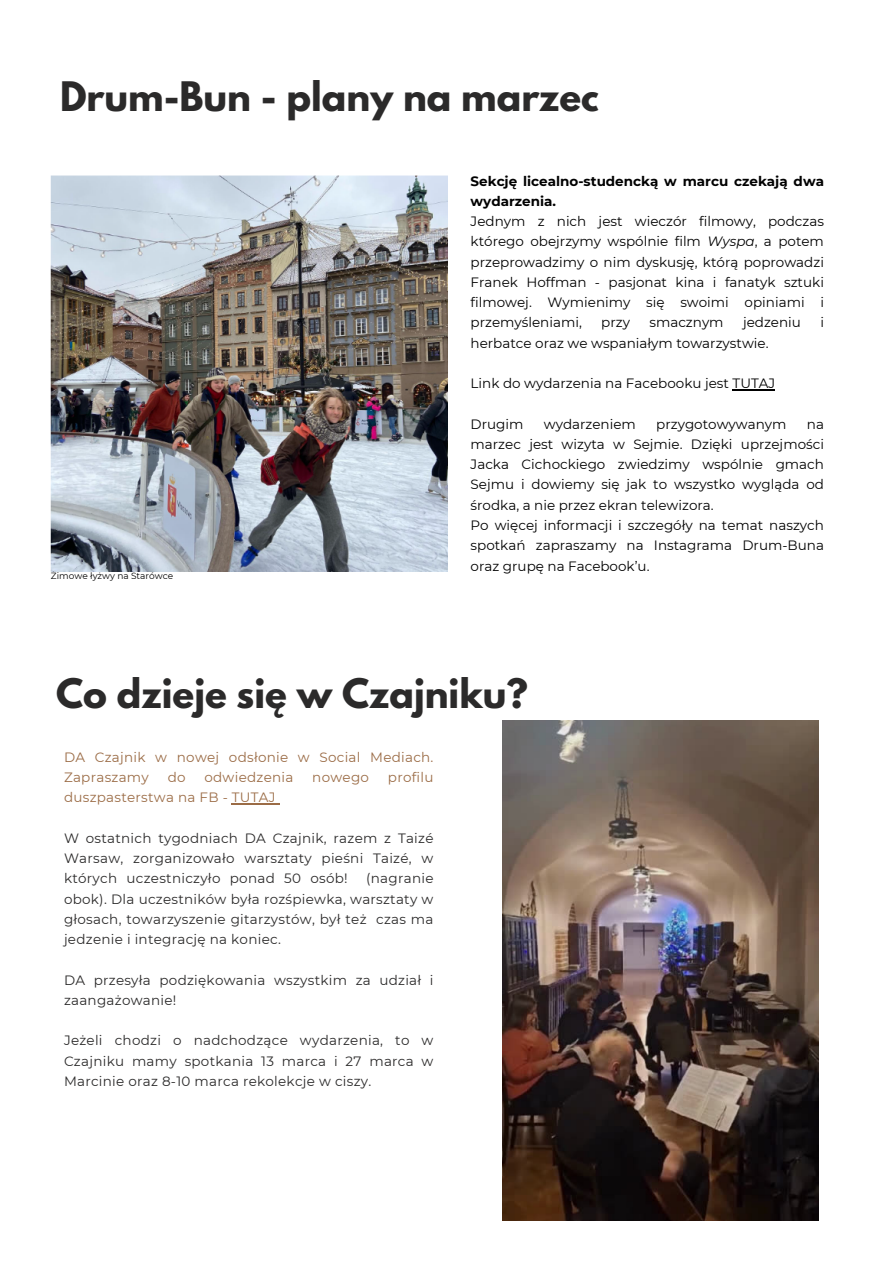
<style>
.page{position:relative;width:894px;height:1264px;background:#fff}
.page>*{position:absolute;margin:0;border:0;box-sizing:border-box;transform-origin:0 0}
.t1{font:700 36px "League Spartan";color:#2b2a2a}
.t2{font:13.5px/20.2px "Montserrat";color:#000;text-align:justify}
.t3{font:13.5px/20.2px "Montserrat";letter-spacing:.02em;color:#2b2a2a;text-align:justify}
.t4{font:13.5px/20.2px "Montserrat";letter-spacing:.02em;color:#9b6c46}
.t5{font:700 13.5px/20.2px "Montserrat";color:#000}
.t6{font:9px "Montserrat";color:#000}
.s1{font-style:italic}
</style>
<div class="page">
<img style="left:502px;top:720px;width:316px;height:500px">
<img style="left:51px;top:175px;width:396px;height:396px">
<hr style="left:732px;top:389px;width:43px;height:1px;background:#000">
<hr style="left:232px;top:803px;width:44px;height:1px;background:#9b6c46">
<h1 class="t1" style="left:60px;top:78px;width:540px">Drum-Bun - plany na marzec</h1>
<p class="t6" style="left:51px;top:570px;width:124px">Zimowe łyżwy na Starówce</p>
<p class="t5" style="left:470px;top:171px;width:355px">Sekcję licealno-studencką w marcu czekają dwa wydarzenia.</p>
<p class="t2" style="left:470px;top:211px;width:355px">Jednym z nich jest wieczór filmowy, podczas którego obejrzymy wspólnie film <span class="s1">Wyspa</span>, a potem przeprowadzimy o nim dyskusję, którą poprowadzi Franek Hoffman - pasjonat kina i fanatyk sztuki filmowej. Wymienimy się swoimi opiniami i przemyśleniami,</p>
<p class="t2" style="left:601px;top:312px;width:30px">przy</p>
<p class="t2" style="left:649px;top:312px;width:76px">smacznym</p>
<p class="t2" style="left:742px;top:312px;width:59px">jedzeniu</p>
<p class="t2" style="left:820px;top:312px;width:5px">i</p>
<p class="t2" style="left:470px;top:333px;width:299px">herbatce oraz we wspaniałym towarzystwie.</p>
<p class="t2" style="left:470px;top:373px;width:306px">Link do wydarzenia na Facebooku jest TUTAJ</p>
<p class="t2" style="left:470px;top:414px;width:54px">Drugim</p>
<p class="t2" style="left:543px;top:414px;width:94px">wydarzeniem</p>
<p class="t2" style="left:656px;top:414px;width:132px">przygotowywanym</p>
<p class="t2" style="left:470px;top:414px;width:355px;text-align:left;text-indent:336px">na marzec jest wizyta w Sejmie. Dzięki uprzejmości Jacka Cichockiego zwiedzimy wspólnie gmach Sejmu i dowiemy się jak to wszystko wygląda od środka, a nie przez ekran telewizora.<br>Po więcej informacji i szczegóły na temat naszych spotkań zapraszamy na Instagrama Drum-Buna oraz grupę na Facebook’u.</p>
<h1 class="t1" style="left:56px;top:675px;width:473px">Co dzieje się w Czajniku?</h1>
<p class="t4" style="left:64px;top:746px;width:371px">DA Czajnik w nowej odsłonie w Social Mediach.<br>Zapraszamy</p>
<p class="t4" style="left:168px;top:767px;width:19px">do</p>
<p class="t4" style="left:204px;top:767px;width:90px">odwiedzenia</p>
<p class="t4" style="left:312px;top:767px;width:58px">nowego</p>
<p class="t4" style="left:388px;top:767px;width:47px">profilu</p>
<p class="t4" style="left:64px;top:787px;width:213px">duszpasterstwa na FB - TUTAJ</p>
<p class="t3" style="left:64px;top:827px;width:371px">W ostatnich tygodniach DA Czajnik, razem z Taizé Warsaw, zorganizowało warsztaty pieśni Taizé, w których uczestniczyło ponad 50 osób!</p>
<p class="t3" style="left:64px;top:868px;width:371px;text-indent:302px">(nagranie obok). Dla uczestników była rozśpiewka, warsztaty w głosach, towarzyszenie gitarzystów, był też czas ma jedzenie i integrację na koniec.</p>
<p class="t3" style="left:64px;top:969px;width:371px">DA przesyła podziękowania wszystkim za udział i zaangażowanie!</p>
<p class="t3" style="left:64px;top:1030px;width:371px">Jeżeli chodzi o nadchodzące wydarzenia, to w Czajniku mamy spotkania 13 marca i 27 marca w Marcinie oraz 8-10 marca rekolekcje w ciszy.</p>
</div>
